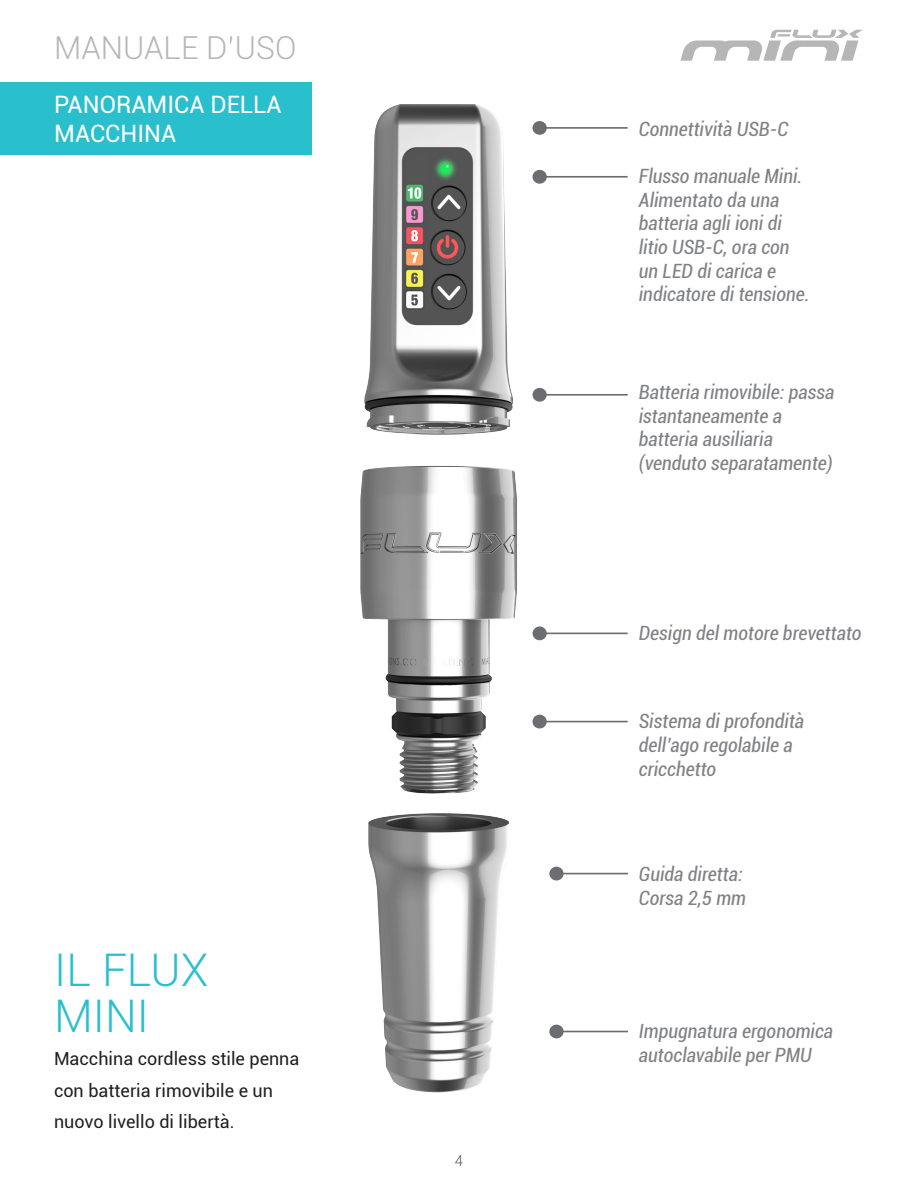
<style>
.page{position:relative;width:918px;height:1188px;background:#fff}
.page>*{position:absolute;margin:0;border:0;box-sizing:border-box;transform-origin:0 0}
.t1{font:300 45px "Roboto";color:#2abfcd}
.t2{font:300 31.65px "Roboto";color:#b5b6b7}
.t3{font:24px "Roboto";color:#fff}
.t4{font:italic condensed 19.65px/23.7px "Roboto";color:#808285}
.t5{font:18px/31.5px "Roboto";color:#231f20}
.t6{font:300 15px "Roboto";color:#57585a}
</style>
<div class="page">
<svg style="left:680px;top:30px;width:182px;height:31px"></svg>
<div style="left:550px;top:1025px;width:13px;height:13px;background:#6c6d70;border-radius:50%"></div>
<div style="left:549px;top:1025px;width:15px;height:13px;border:2px solid #6c6d70;border-radius:50%"></div>
<hr style="left:557px;top:1031px;width:71px;height:1px;background:#6c6d70">
<div style="left:550px;top:868px;width:13px;height:12px;background:#6c6d70;border-radius:50%"></div>
<div style="left:549px;top:867px;width:15px;height:13px;border:2px solid #6c6d70;border-radius:50%"></div>
<hr style="left:557px;top:873px;width:71px;height:1px;background:#6c6d70">
<div style="left:533px;top:716px;width:13px;height:12px;background:#6c6d70;border-radius:50%"></div>
<div style="left:533px;top:715px;width:14px;height:13px;border:2px solid #6c6d70;border-radius:50%"></div>
<hr style="left:539px;top:721px;width:89px;height:1px;background:#6c6d70">
<div style="left:533px;top:627px;width:13px;height:12px;background:#6c6d70;border-radius:50%"></div>
<div style="left:533px;top:626px;width:14px;height:14px;border:2px solid #6c6d70;border-radius:50%"></div>
<hr style="left:539px;top:633px;width:89px;height:1px;background:#6c6d70">
<div style="left:533px;top:389px;width:13px;height:12px;background:#6c6d70;border-radius:50%"></div>
<div style="left:533px;top:388px;width:14px;height:14px;border:2px solid #6c6d70;border-radius:50%"></div>
<hr style="left:539px;top:394px;width:89px;height:2px;background:#6c6d70">
<div style="left:533px;top:171px;width:13px;height:12px;background:#6c6d70;border-radius:50%"></div>
<div style="left:533px;top:170px;width:14px;height:14px;border:2px solid #6c6d70;border-radius:50%"></div>
<hr style="left:539px;top:176px;width:89px;height:2px;background:#6c6d70">
<div style="left:533px;top:122px;width:13px;height:12px;background:#6c6d70;border-radius:50%"></div>
<div style="left:533px;top:121px;width:14px;height:14px;border:2px solid #6c6d70;border-radius:50%"></div>
<hr style="left:539px;top:127px;width:89px;height:2px;background:#6c6d70">
<div style="left:0;top:83px;width:311px;height:72px;background:#2abfcd"></div>
<img style="left:360px;top:104px;width:183px;height:989px">
<h2 class="t2" style="left:54px;top:25px;width:244px">MANUALE D’USO</h2>
<p class="t3" style="left:54px;top:88px;width:229px">PANORAMICA DELLA</p>
<p class="t3" style="left:54px;top:117px;width:124px">MACCHINA</p>
<p class="t1" style="left:54px;top:938px;width:156px">IL FLUX</p>
<p class="t1" style="left:54px;top:985px;width:96px">MINI</p>
<p class="t5" style="left:54px;top:1043px;width:247px">Macchina cordless stile penna con batteria rimovibile e un nuovo livello di libertà.</p>
<p class="t6" style="left:455px;top:1151px;width:10px">4</p>
<p class="t4" style="left:639px;top:116px;width:151px">Connettività USB-C</p>
<p class="t4" style="left:639px;top:164px;width:172px">Flusso manuale Mini.<br>Alimentato da una batteria agli ioni di litio USB-C, ora con un LED di carica e indicatore di tensione.</p>
<p class="t4" style="left:639px;top:379px;width:197px">Batteria rimovibile: passa istantaneamente a</p>
<p class="t4" style="left:639px;top:427px;width:136px">batteria ausiliaria</p>
<p class="t4" style="left:639px;top:450px;width:195px">(venduto separatamente)</p>
<p class="t4" style="left:639px;top:621px;width:224px">Design del motore brevettato</p>
<p class="t4" style="left:639px;top:709px;width:167px">Sistema di profondità dell’ago regolabile a cricchetto</p>
<p class="t4" style="left:639px;top:862px;width:105px">Guida diretta:</p>
<p class="t4" style="left:639px;top:886px;width:109px">Corsa 2,5 mm</p>
<p class="t4" style="left:639px;top:1019px;width:196px">Impugnatura ergonomica autoclavabile per PMU</p>
</div>
